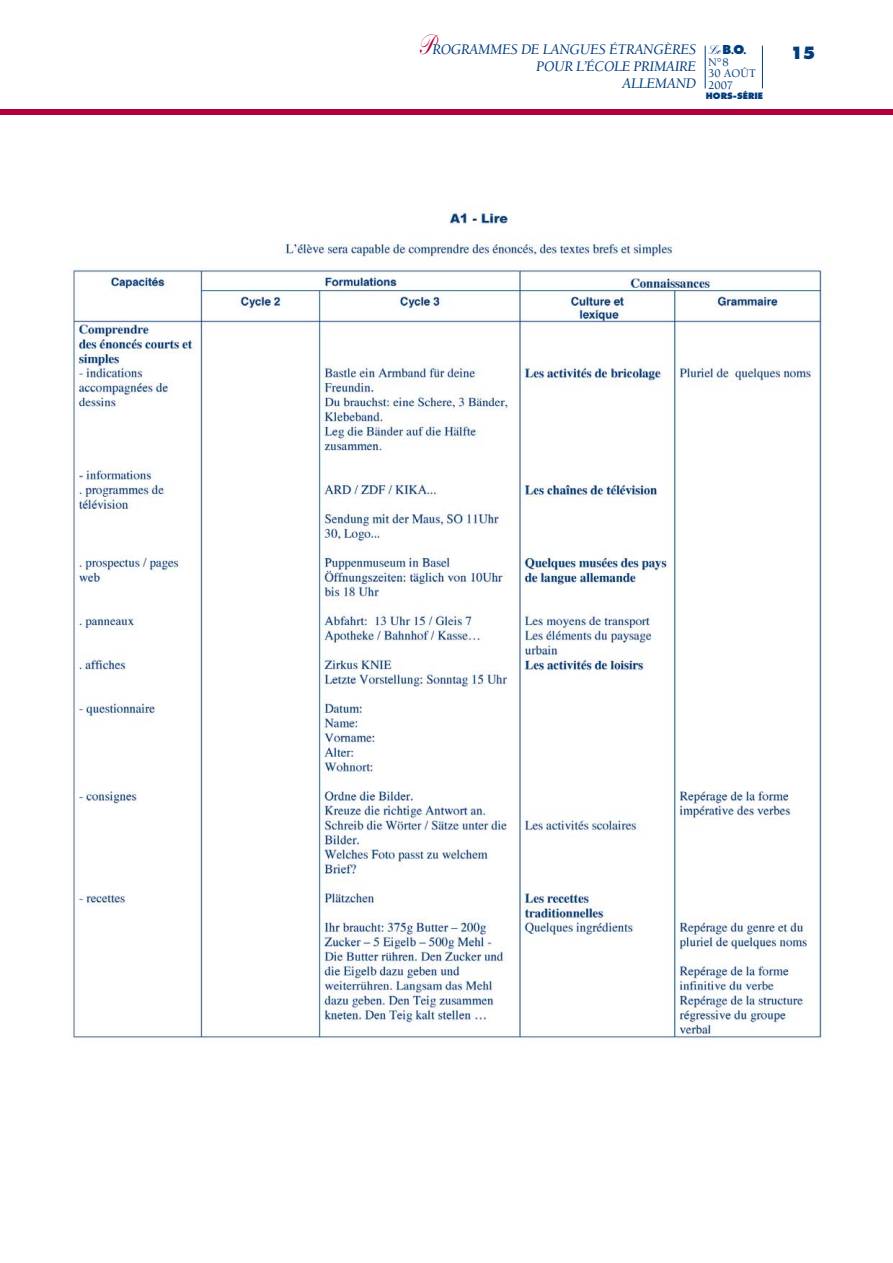
<style>
.page{position:relative;width:893px;height:1263px;background:#fff}
.page>*{position:absolute;margin:0;border:0;box-sizing:border-box;transform-origin:0 0}
.t1{font:800 16.5px "Futura";color:#003d7d;scale:.94 1}
.t2{font:italic 15px/16.8px "Berkeley";letter-spacing:-.02em;color:#003d7d;text-align:right}
.t3{font:500 12px/11.7px "Berkeley";color:#003d7d}
.t4{font:900 12px "Kuenstler Script";color:#003d7d;scale:.8 1}
.t5{font:800 8.55px "Futura";color:#003d7d}
.s1{font-family:"Kuenstler Script";font-weight:900;font-style:normal;font-size:27px;color:#b30038}
.s2{font-family:"Futura";font-weight:800}
</style>
<div class="page">
<div style="left:0;top:109px;width:892px;height:6px;background:#b30038"></div>
<hr style="left:704px;top:46px;width:1px;height:42px;background:#003d7d">
<hr style="left:762px;top:46px;width:1px;height:42px;background:#003d7d">
<img style="left:69px;top:204px;width:760px;height:835px">
<p class="t2" style="left:419px;top:43px;width:278px"><span class="s1">P</span>ROGRAMMES DE LANGUES ÉTRANGÈRES<br>POUR L’ÉCOLE PRIMAIRE<br>ALLEMAND</p>
<p class="t4" style="left:708px;top:47px;width:49px">Le <span class="s2">B</span><span class="s2">.</span><span class="s2">O</span><span class="s2">.</span></p>
<p class="t1" style="left:790px;top:46px;width:28px">15</p>
<p class="t3" style="left:708px;top:57px;width:49px">N°8<br>30 AOÛT<br>2007</p>
<p class="t5" style="left:706px;top:92px;width:59px">HORS-SÉRIE</p>
</div>
